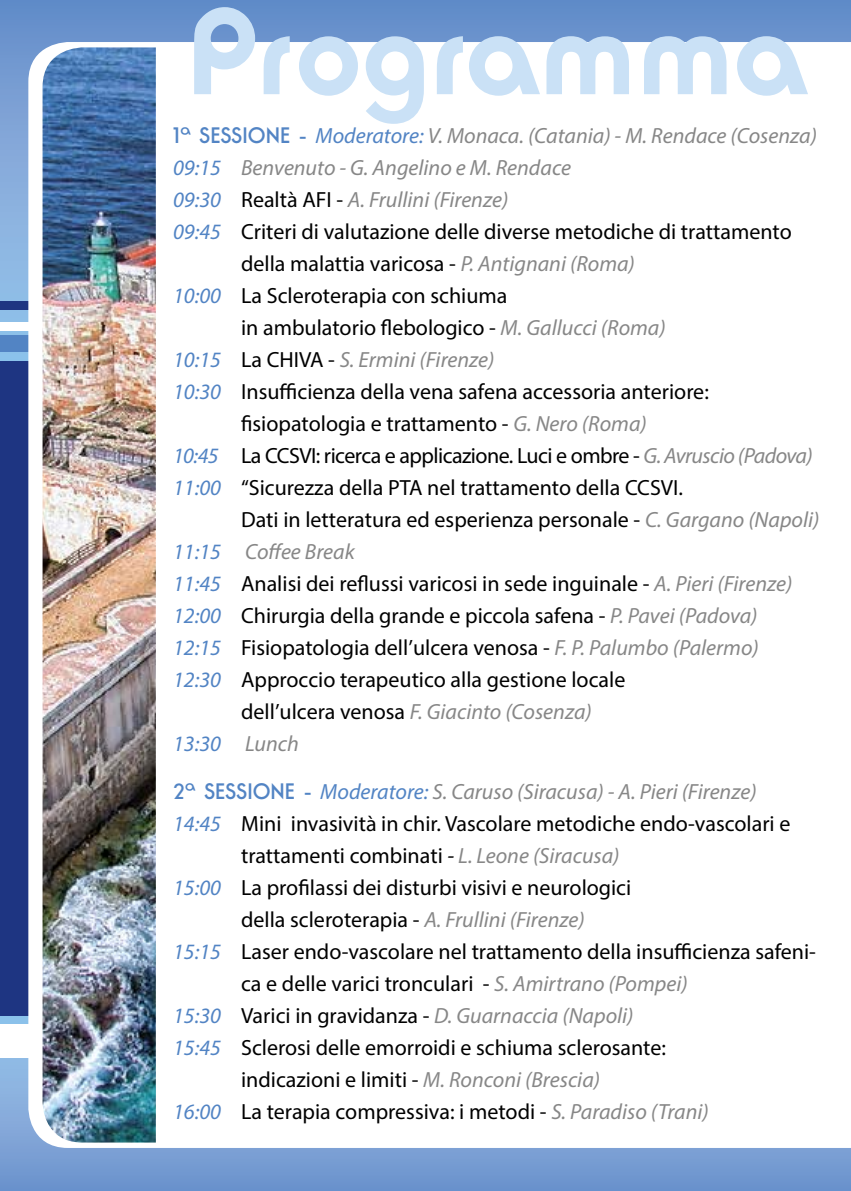
<style>
.page{position:relative;width:851px;height:1191px;background:#fff}
.page>*{position:absolute;margin:0;border:0;box-sizing:border-box;transform-origin:0 0}
.t1{font:700 120px "Ronda IT Cby BT";color:#cae1f6}
.t2{font:22px "Myriad Pro";color:#000}
.t3{font:italic 22px "Myriad Pro";color:#878787}
.t4{font:22px "Myriad Pro";letter-spacing:-.025em;color:#000}
.t5{font:italic 22px "Myriad Pro";color:#5284c4}
.s1{font-family:"Ronda IT Cby BT";font-style:normal;color:#5284c4}
.s2{color:#5284c4}
.s3{font-style:normal;color:#000}
.s4{font-style:italic;color:#5284c4}
.s5{font-style:italic;color:#878787}
.s6{color:#878787}
.s7{font-style:italic}
</style>
<div class="page">
<div style="left:0;top:0;width:850px;height:361px;background:linear-gradient(to bottom,#698ec9,#9fcaee)"></div>
<div style="left:0;top:335px;width:850px;height:17px;background:#5284c4"></div>
<svg style="left:0;top:1015px;width:850px;height:176px;background:#749ad1"></svg>
<div style="left:0;top:1024px;width:850px;height:34px;background:#fff"></div>
<div style="left:0;top:323px;width:850px;height:8px;background:#fff"></div>
<div style="left:0;top:361px;width:850px;height:654px;background:#1e3582"></div>
<div style="left:0;top:301px;width:850px;height:8px;background:#1e3582"></div>
<div style="left:28px;top:42px;width:822px;height:1106px;background:#fff"></div>
<img style="left:43px;top:47px;width:113px;height:1095px">
<h1 class="t1" style="left:186px;top:-21px;width:622px">Programma</h1>
<p class="t3" style="left:173px;top:122px;width:645px"><span class="s1">1ª SESSIONE -</span> <span class="s2">Moderatore:</span> V. Monaca. (Catania) - M. Rendace (Cosenza)</p>
<p class="t3" style="left:173px;top:154px;width:399px"><span class="s2">09:15</span> Benvenuto - G. Angelino e M. Rendace</p>
<p class="t3" style="left:173px;top:186px;width:337px"><span class="s2">09:30</span> <span class="s3">Realtà AFI -</span> A. Frullini (Firenze)</p>
<p class="t2" style="left:173px;top:218px;width:620px"><span class="s4">09:45</span> Criteri di valutazione delle diverse metodiche di trattamento</p>
<p class="t2" style="left:241px;top:250px;width:395px">della malattia varicosa - <span class="s5">P. Antignani (Roma)</span></p>
<p class="t2" style="left:173px;top:282px;width:336px"><span class="s4">10:00</span> La Scleroterapia con schiuma</p>
<p class="t2" style="left:241px;top:314px;width:426px">in ambulatorio flebologico - <span class="s5">M. Gallucci (Roma)</span></p>
<p class="t3" style="left:173px;top:346px;width:323px"><span class="s2">10:15</span> <span class="s3">La CHIVA -</span> S. Ermini (Firenze)</p>
<p class="t2" style="left:173px;top:378px;width:537px"><span class="s4">10:30</span> Insufficienza della vena safena accessoria anteriore:</p>
<p class="t2" style="left:241px;top:410px;width:407px">fisiopatologia e trattamento - <span class="s5">G. Nero (Roma)</span></p>
<p class="t4" style="left:173px;top:442px;width:641px"><span class="s4">10:45</span> La CCSVI: ricerca e applicazione. Luci e ombre - <span class="s5">G. Avruscio (Padova)</span></p>
<p class="t2" style="left:173px;top:474px;width:511px"><span class="s4">11:00</span> “Sicurezza della PTA nel trattamento della CCSVI.</p>
<p class="t2" style="left:241px;top:506px;width:579px">Dati in letteratura ed esperienza personale - <span class="s5">C. Gargano (Napoli)</span></p>
<p class="t3" style="left:173px;top:538px;width:183px"><span class="s2">11:15</span> Coffee Break</p>
<p class="t2" style="left:173px;top:570px;width:620px"><span class="s4">11:45</span> Analisi dei reflussi varicosi in sede inguinale - <span class="s5">A. Pieri (Firenze)</span></p>
<p class="t2" style="left:173px;top:602px;width:586px"><span class="s4">12:00</span> Chirurgia della grande e piccola safena - <span class="s5">P. Pavei (Padova)</span></p>
<p class="t2" style="left:173px;top:634px;width:587px"><span class="s4">12:15</span> Fisiopatologia dell’ulcera venosa - <span class="s5">F. P. Palumbo (Palermo)</span></p>
<p class="t2" style="left:173px;top:666px;width:454px"><span class="s4">12:30</span> Approccio terapeutico alla gestione locale</p>
<p class="t3" style="left:241px;top:698px;width:352px"><span class="s3">dell’ulcera venosa</span> F. Giacinto (Cosenza)</p>
<p class="t5" style="left:173px;top:730px;width:127px">13:30 <span class="s6">Lunch</span></p>
<p class="t3" style="left:173px;top:778px;width:585px"><span class="s1">2ª SESSIONE -</span> <span class="s2">Moderatore:</span> S. Caruso (Siracusa) - A. Pieri (Firenze)</p>
<p class="t2" style="left:173px;top:810px;width:619px"><span class="s4">14:45</span> Mini invasività in chir. Vascolare metodiche endo-vascolari e</p>
<p class="t2" style="left:241px;top:842px;width:380px">trattamenti combinati <span class="s7">-</span> <span class="s5">L. Leone (Siracusa)</span></p>
<p class="t2" style="left:173px;top:874px;width:459px"><span class="s4">15:00</span> La profilassi dei disturbi visivi e neurologici</p>
<p class="t2" style="left:241px;top:906px;width:345px">della scleroterapia - <span class="s5">A. Frullini (Firenze)</span></p>
<p class="t2" style="left:173px;top:938px;width:644px"><span class="s4">15:15</span> Laser endo-vascolare nel trattamento della insufficienza safeni-</p>
<p class="t2" style="left:241px;top:970px;width:448px">ca e delle varici tronculari - <span class="s5">S. Amirtrano (Pompei)</span></p>
<p class="t3" style="left:173px;top:1002px;width:462px"><span class="s2">15:30</span> <span class="s3">Varici in gravidanza -</span> D. Guarnaccia (Napoli)</p>
<p class="t2" style="left:173px;top:1034px;width:494px"><span class="s4">15:45</span> Sclerosi delle emorroidi e schiuma sclerosante:</p>
<p class="t2" style="left:241px;top:1066px;width:360px">indicazioni e limiti - <span class="s5">M. Ronconi (Brescia)</span></p>
<p class="t2" style="left:173px;top:1098px;width:537px"><span class="s4">16:00</span> La terapia compressiva: i metodi - <span class="s5">S. Paradiso (Trani)</span></p>
</div>
